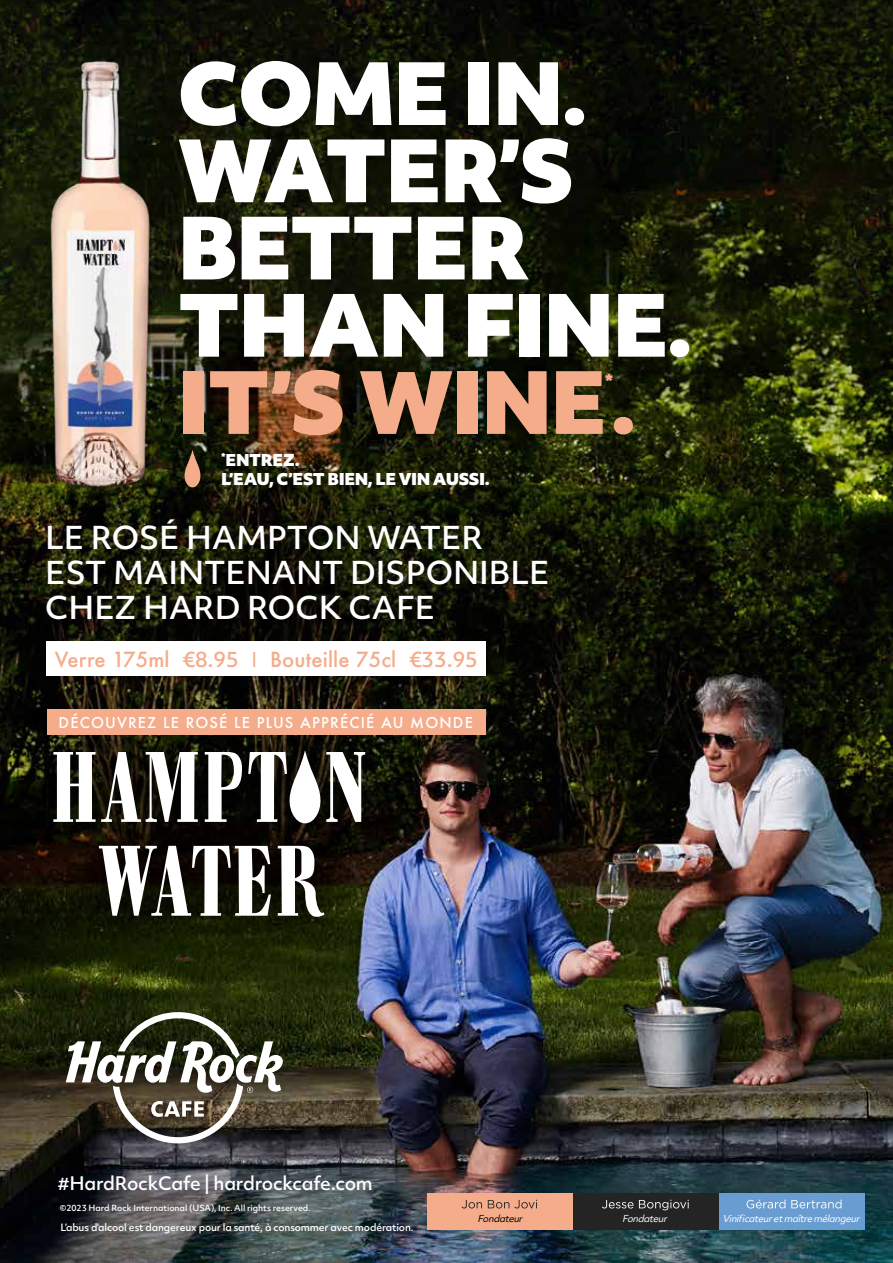
<style>
.page{position:relative;width:893px;height:1263px;background:#fff}
.page>*{position:absolute;margin:0;border:0;box-sizing:border-box;transform-origin:0 0}
.t1{font:900 82.5px/77.2px "Objektiv Mk 2";letter-spacing:-.025em;color:#fff}
.t2{font:900 82.5px "Objektiv Mk 2";letter-spacing:-.025em;color:#f4ac8b}
.t3{font:500 30.45px/35px "Objektiv Mk 2";color:#fff}
.t4{font:500 20.4px "Futura";letter-spacing:.005em;color:#f4ac8b}
.t5{font:500 18px "Objektiv Mk 2";letter-spacing:-.015em;color:#fff}
.t6{font:900 17.55px "Objektiv Mk 2";color:#f4ac8b}
.t7{font:900 15.75px/19px "Objektiv Mk 2";letter-spacing:-.025em;color:#fff}
.t8{font:500 14.55px "Futura";letter-spacing:.08em;color:#fff}
.t9{font:500 9.75px "Objektiv Mk 2";letter-spacing:-.015em;color:#fff}
.t10{font:italic 9.3px "Objektiv Mk 2";color:#fff}
.t11{font:italic 9.3px "Objektiv Mk 2";color:#000}
.t12{font:500 8.25px "Objektiv Mk 2";letter-spacing:-.005em;color:#fff}
.s1{font-family:"Objektiv Mk 2"}
.s2{font-size:15.9px}
</style>
<div class="page">
<img style="left:0;top:0;width:893px;height:1263px">
<div style="left:9px;top:705px;width:400px;height:257px;background:#000;opacity:.75"></div>
<svg style="left:278px;top:846px;width:46px;height:73px"></svg>
<svg style="left:99px;top:846px;width:172px;height:70px"></svg>
<svg style="left:205px;top:752px;width:37px;height:70px"></svg>
<svg style="left:248px;top:750px;width:117px;height:73px"></svg>
<svg style="left:53px;top:752px;width:145px;height:70px"></svg>
<div style="left:52px;top:61px;width:102px;height:429px;background:#000;opacity:.4"></div>
<img style="left:49px;top:55px;width:102px;height:438px">
<div style="left:47px;top:641px;width:439px;height:35px;background:#fff"></div>
<div style="left:47px;top:709px;width:438px;height:25px;background:#f4ac8b"></div>
<svg style="left:183px;top:450px;width:19px;height:37px"></svg>
<div style="left:427px;top:1193px;width:146px;height:36px;background:#f4ac8b"></div>
<div style="left:573px;top:1193px;width:146px;height:36px;background:#242424"></div>
<div style="left:719px;top:1193px;width:146px;height:36px;background:#699cd1"></div>
<svg style="left:746px;top:1199px;width:95px;height:9px"></svg>
<svg style="left:602px;top:1200px;width:87px;height:10px"></svg>
<svg style="left:462px;top:1200px;width:75px;height:8px"></svg>
<svg style="left:66px;top:1012px;width:217px;height:131px"></svg>
<h1 class="t1" style="left:178px;top:52px;width:516px">COME IN.<br>WATER’S<br>BETTER<br>THAN FINE.</h1>
<h1 class="t2" style="left:178px;top:342px;width:460px">IT’S WINE.</h1>
<h3 class="t6" style="left:605px;top:367px;width:10px">*</h3>
<h3 class="t7" style="left:221px;top:450px;width:270px"><sup>*</sup>ENTREZ.<br>L’EAU, C’EST BIEN, LE VIN AUSSI.</h3>
<h2 class="t3" style="left:45px;top:520px;width:506px">LE ROSÉ HAMPTON WATER<br>EST MAINTENANT DISPONIBLE<br>CHEZ HARD ROCK CAFE</h2>
<h3 class="t4" style="left:55px;top:646px;width:424px">Verre 175ml <span class="s1">€8.95</span> <span class="s2">|</span> Bouteille 75cl <span class="s1">€33.95</span></h3>
<h3 class="t8" style="left:59px;top:712px;width:416px">DÉCOUVREZ LE ROSÉ LE PLUS APPRÉCIÉ AU MONDE</h3>
<h3 class="t5" style="left:57px;top:1170px;width:317px">#HardRockCafe | hardrockcafe.com</h3>
<p class="t12" style="left:60px;top:1202px;width:252px">©2023 Hard Rock International (USA), Inc. All rights reserved.</p>
<p class="t9" style="left:61px;top:1220px;width:355px">L’abus d’alcool est dangereux pour la santé, à consommer avec modération.</p>
<p class="t11" style="left:478px;top:1212px;width:49px">Fondateur</p>
<p class="t10" style="left:622px;top:1212px;width:49px">Fondateur</p>
<p class="t10" style="left:722px;top:1212px;width:141px">Vinificateuretmaîtremélangeur</p>
</div>
